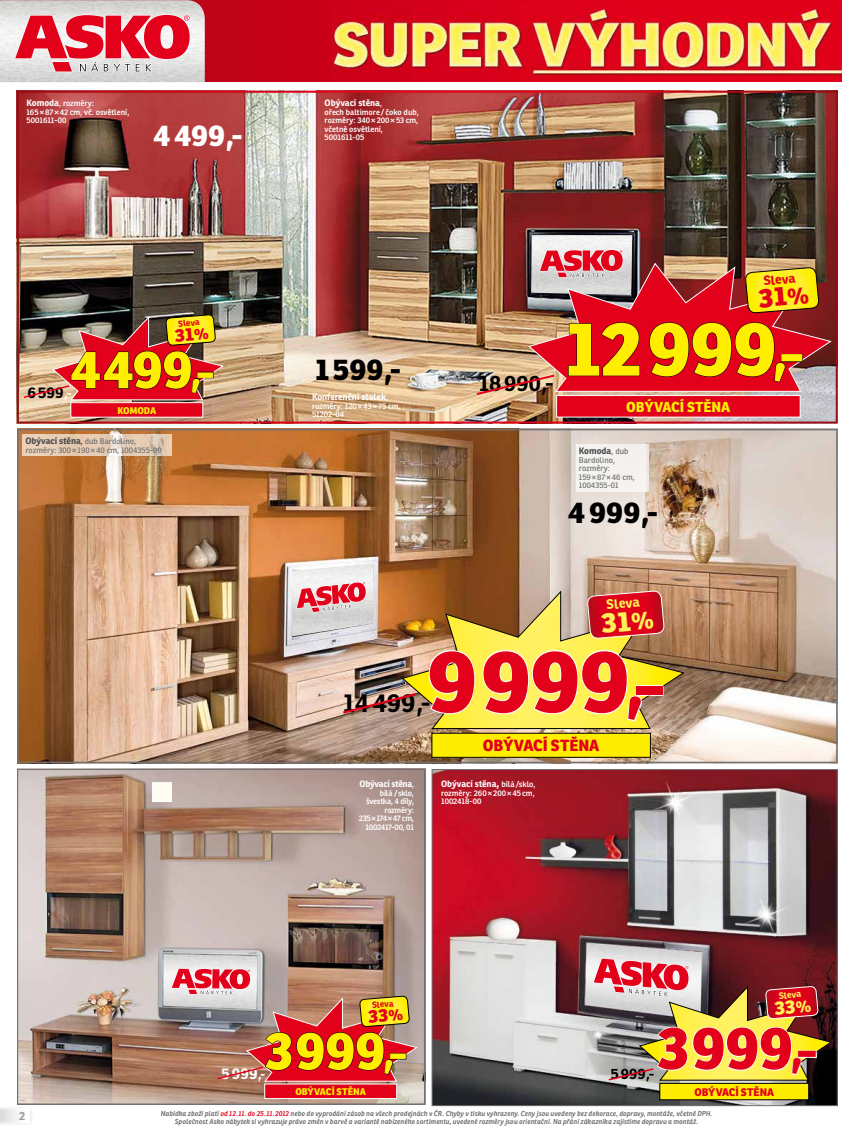
<style>
.page{position:relative;width:842px;height:1134px;background:#fff}
.page>*{position:absolute;margin:0;border:0;box-sizing:border-box;transform-origin:0 0}
.t1{font:800 87.3px "Ronnia Basic";color:#e2001a}
.t2{font:800 75.7px "Ronnia Basic";letter-spacing:-.015em;color:#fe0}
.t3{font:800 59.5px "Ronnia Basic";color:#e2001a}
.t4{font:800 52.7px "Ronnia Basic";letter-spacing:-.015em;color:#fe0}
.t5{font:800 29.5px "Ronnia Basic";letter-spacing:-.005em;color:#000}
.t6{font:800 29.5px "Ronnia Basic";color:#fff}
.t7{font:700 25.5px "Ronnia Basic";color:#000}
.t8{font:700 21.8px "Ronnia Basic";color:#000}
.t9{font:800 15.7px "Ronnia Basic";letter-spacing:-.005em;color:#e2001a}
.t10{font:700 15.2px "Ronnia Basic";color:#fff}
.t11{font:700 15.2px "Ronnia Basic";color:#000}
.t12{font:700 14.7px "Ronnia Basic";color:#000}
.t13{font:800 14px "Ronnia Basic";letter-spacing:-.005em;color:#fe0}
.t14{font:700 13.3px "Ronnia Basic";color:#fff055;scale:1.04 1}
.t15{font:700 12.7px "Ronnia Basic";color:#e2001a;scale:1.04 1}
.t16{font:700 11.6px "Ronnia Basic";color:#9c9e9f}
.t17{font:800 10.7px "Ronnia Basic";color:#e2001a}
.t18{font:800 9.5px "Ronnia Basic";color:#fe0}
.t19{font:700 9px "Ronnia Basic";color:#fff}
.t20{font:700 9px "Ronnia Basic";letter-spacing:-.025em;color:#fff}
.t21{font:700 9px "Ronnia Basic";color:#4b4b4d}
.t22{font:700 9px "Ronnia Basic";color:#fff055;scale:1.04 1}
.t23{font:700 8.5px "Ronnia Basic";color:#e2001a;scale:1.04 1}
.t24{font:600 8px/8.5px "Ronnia Basic";color:#fff}
.t25{font:8px/8.5px "Ronnia Basic Rg";color:#707172}
.t26{font:600 8px/8.5px "Ronnia Basic";letter-spacing:-.025em;color:#fff;text-align:right}
.t27{font:italic 600 7px/8px "Ronnia Basic";letter-spacing:.015em;color:#646567;text-align:center;scale:.95 1}
.s1{font-weight:700;font-size:9px}
.s2{font-family:"Ronnia Basic Rg";font-weight:400}
.s3{font-size:39.3px}
.s4{font-size:13.4px;color:#fff}
.s5{font-weight:600;font-size:8px}
.s6{font-size:52.1px}
.s7{font-family:"Ronnia Basic";font-weight:700;font-size:9px;color:#4b4b4d}
.s8{font-family:"Ronnia Basic";font-weight:600;color:#4b4b4d}
.s9{font-family:"Ronnia Basic Rg";font-weight:400;font-size:8px;color:#707172}
.s10{font-size:65.1px}
.s11{font-family:"Ronnia Basic Rg";font-weight:400;font-size:8px}
.s12{font-size:11.2px}
.s13{font-size:13.4px}
.s14{font-size:44.3px}
.s15{font-size:14.2px}
.s16{color:#e2001a}
</style>
<div class="page">
<img style="left:319px;top:81px;width:523px;height:1px">
<img style="left:205px;top:0;width:637px;height:81px">
<img style="left:319px;top:3px;width:523px;height:78px">
<img style="left:0;top:0;width:205px;height:82px">
<svg style="left:13px;top:14px;width:178px;height:59px;background:#e46e7b"></svg>
<img style="left:17px;top:91px;width:821px;height:332px">
<img style="left:20px;top:432px;width:815px;height:328px">
<img style="left:23px;top:434px;width:148px;height:21px">
<div style="left:576px;top:445px;width:72px;height:46px;background:#f5f2ef"></div>
<div style="left:17px;top:429px;width:821px;height:334px;border:2px solid #707172"></div>
<img style="left:401px;top:590px;width:284px;height:139px">
<img style="left:429px;top:650px;width:234px;height:65px">
<div style="left:432px;top:733px;width:218px;height:24px;background:#ffed00"></div>
<div style="left:432px;top:733px;width:219px;height:25px;border:1px solid #000"></div>
<svg style="left:428px;top:650px;width:48px;height:64px"></svg>
<svg style="left:482px;top:650px;width:162px;height:71px"></svg>
<div style="left:636px;top:685px;width:27px;height:10px;border:1px solid #fff"></div>
<svg style="left:343px;top:693px;width:73px;height:21px;background:#c89688"></svg>
<img style="left:17px;top:768px;width:409px;height:337px">
<svg style="left:152px;top:782px;width:20px;height:20px"></svg>
<div style="left:265px;top:1084px;width:132px;height:14px;background:#e2001a"></div>
<div style="left:265px;top:1084px;width:132px;height:15px;border:1px solid #fff"></div>
<div style="left:71px;top:403px;width:132px;height:14px;background:#e2001a"></div>
<div style="left:71px;top:402px;width:132px;height:15px;border:1px solid #fff"></div>
<img style="left:434px;top:771px;width:402px;height:333px">
<img style="left:664px;top:778px;width:5px;height:14px">
<svg style="left:757px;top:892px;width:4px;height:13px"></svg>
<div style="left:432px;top:769px;width:406px;height:337px;border:1px solid #707172"></div>
<div style="left:660px;top:1083px;width:149px;height:17px;background:#ffed00"></div>
<div style="left:660px;top:1083px;width:149px;height:17px;border:1px solid #000"></div>
<img style="left:531px;top:235px;width:101px;height:28px">
<svg style="left:539px;top:250px;width:84px;height:13px"></svg>
<img style="left:528px;top:263px;width:304px;height:129px">
<div style="left:557px;top:395px;width:243px;height:22px;background:#e2001a"></div>
<div style="left:556px;top:395px;width:244px;height:22px;border:1px solid #fff"></div>
<svg style="left:568px;top:322px;width:72px;height:54px;background:#ca051a"></svg>
<svg style="left:649px;top:322px;width:138px;height:61px;background:#cc0018"></svg>
<div style="left:781px;top:354px;width:22px;height:8px;border:1px solid #000"></div>
<svg style="left:477px;top:375px;width:77px;height:20px;background:#d8a584"></svg>
<img style="left:292px;top:564px;width:82px;height:72px">
<svg style="left:295px;top:581px;width:72px;height:32px"></svg>
<svg style="left:587px;top:591px;width:77px;height:48px;background:#d42430"></svg>
<img style="left:171px;top:882px;width:246px;height:200px">
<img style="left:24px;top:314px;width:200px;height:86px">
<svg style="left:594px;top:957px;width:238px;height:124px"></svg>
<svg style="left:745px;top:267px;width:74px;height:46px;background:#e4ca1c"></svg>
<p class="t24" style="left:27px;top:100px;width:104px"><span class="s1">Komoda</span><span class="s2">,</span> rozměry:<br>165 × 87 × 42 cm, vč. osvětlení,<br>5001611-00</p>
<p class="t6" style="left:153px;top:118px;width:91px">4 499,-</p>
<p class="t23" style="left:178px;top:320px;width:22px;rotate:-5deg">Sleva</p>
<p class="t4" style="left:70px;top:338px;width:145px">4499<span class="s3">,–</span></p>
<p class="t11" style="left:28px;top:386px;width:45px">6 599<span class="s4">,-</span></p>
<p class="t18" style="left:117px;top:404px;width:40px">KOMODA</p>
<p class="t19" style="left:325px;top:99px;width:59px">Obývací stěna<span class="s5">,</span></p>
<p class="t24" style="left:325px;top:108px;width:96px">ořech baltimore / čoko dub, rozměry: 340 × 200 × 53 cm, včetně osvětlení,<br>5001611-05</p>
<p class="t5" style="left:315px;top:352px;width:88px">1 599,-</p>
<p class="t19" style="left:312px;top:393px;width:78px">Konferenční stolek<span class="s5">,</span></p>
<p class="t24" style="left:312px;top:402px;width:90px">rozměry: 120 × 43 × 75 cm,<br>51202-04</p>
<p class="t8" style="left:479px;top:373px;width:76px">18 990 ,-</p>
<p class="t15" style="left:763px;top:275px;width:32px;rotate:-5deg">Sleva</p>
<p class="t2" style="left:565px;top:304px;width:239px">12999<span class="s6">,–</span></p>
<p class="t13" style="left:626px;top:398px;width:106px">OBÝVACÍ STĚNA</p>
<p class="t25" style="left:26px;top:438px;width:138px"><span class="s7">Obývací stěna</span><span class="s8">,</span> dub Bardolino, rozměry: 300 × 190 × 40 cm, 1004355-00</p>
<p class="t21" style="left:579px;top:447px;width:51px">Komoda<span class="s9">, dub</span></p>
<p class="t25" style="left:579px;top:457px;width:57px">Bardolino, rozměry:<br>159 × 87 × 46 cm,<br>1004355-01</p>
<p class="t5" style="left:568px;top:495px;width:92px">4 999,-</p>
<p class="t14" style="left:606px;top:599px;width:33px;rotate:-5deg">Sleva</p>
<p class="t1" style="left:427px;top:629px;width:237px">9999<span class="s10">,–</span></p>
<p class="t7" style="left:343px;top:692px;width:89px">14 499 ,-</p>
<p class="t20" style="left:360px;top:780px;width:56px">Obývací stěna<span class="s11">,</span></p>
<p class="t26" style="left:359px;top:789px;width:57px">bílá / sklo, švestka, 4 díly, rozměry:<br>235 × 174 × 47 cm,<br>1002417-00, 01</p>
<p class="t9" style="left:483px;top:736px;width:118px">OBÝVACÍ STĚNA</p>
<p class="t19" style="left:441px;top:780px;width:96px">Obývací stěna<span class="s12">,</span> <span class="s5">bílá /sklo,</span></p>
<p class="t24" style="left:441px;top:789px;width:95px">rozměry: 260 × 200 × 45 cm,<br>1002418-00</p>
<p class="t22" style="left:778px;top:992px;width:23px;rotate:-5deg">Sleva</p>
<p class="t23" style="left:372px;top:1001px;width:22px;rotate:-5deg">Sleva</p>
<p class="t4" style="left:265px;top:1019px;width:142px">3999<span class="s3">,–</span></p>
<p class="t10" style="left:221px;top:1067px;width:46px">5 999<span class="s13">,-</span></p>
<p class="t3" style="left:657px;top:1013px;width:160px">3999<span class="s14">,–</span></p>
<p class="t12" style="left:611px;top:1068px;width:45px">5 999 <span class="s15">,-</span></p>
<p class="t18" style="left:295px;top:1086px;width:72px">OBÝVACÍ STĚNA</p>
<p class="t17" style="left:694px;top:1085px;width:81px">OBÝVACÍ STĚNA</p>
<p class="t16" style="left:19px;top:1111px;width:8px">2</p>
<p class="t27" style="left:161px;top:1109px;width:582px">Nabídka zboží platí <span class="s16">od 12. 11. do 25. 11. 2012</span> nebo do vyprodání zásob na všech prodejnách v ČR. Chyby v tisku vyhrazeny. Ceny jsou uvedeny bez dekorace, dopravy, montáže, včetně DPH.<br>Společnost Asko nábytek si vyhrazuje právo změn v barvě a variantě nabízeného sortimentu, uvedené rozměry jsou orientační. Na přání zákazníka zajistíme dopravu a montáž.</p>
</div>
